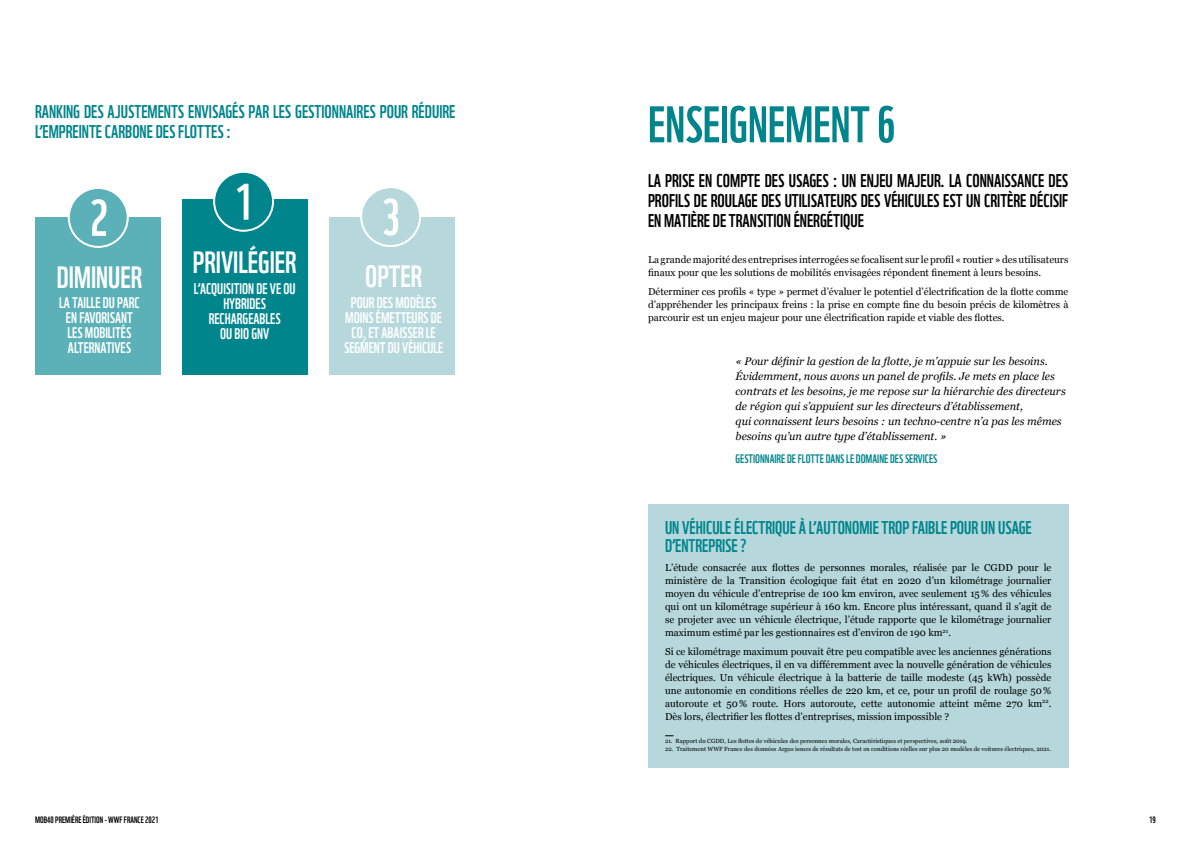
<style>
.page{position:relative;width:1191px;height:842px;background:#fff}
.page>*{position:absolute;margin:0;border:0;box-sizing:border-box;transform-origin:0 0}
.t1{font:50px "WWF";color:#00858c}
.t2{font:50px "WWF";color:#fff}
.t3{font:30px "WWF";color:#fff}
.t4{font:18px/20px "WWF";color:#00858c}
.t5{font:18px/20px "WWF";color:#000;text-align:justify}
.t6{font:15px/15px "WWF";color:#fff;text-align:center}
.t7{font:12px "WWF";color:#00858c}
.t8{font:italic 11px/15px "Georgia";color:#000}
.t9{font:10px/13px "Georgia";color:#000;text-align:justify}
.t10{font:9px "WWF";color:#000}
.t11{font:6px "Georgia";color:#000}
</style>
<div class="page">
<div style="left:648px;top:504px;width:420px;height:264px;background:#b6d8dc"></div>
<div style="left:182px;top:199px;width:125px;height:175px;background:#00858c"></div>
<div style="left:35px;top:217px;width:126px;height:157px;background:#5cb1b8"></div>
<div style="left:329px;top:217px;width:125px;height:157px;background:#b6d8dc"></div>
<div style="left:214px;top:172px;width:59px;height:59px;background:#00858c;border-radius:50%"></div>
<div style="left:213px;top:171px;width:61px;height:61px;border:2px solid #fff;border-radius:50%"></div>
<div style="left:361px;top:187px;width:59px;height:59px;background:#b6d8dc;border-radius:50%"></div>
<div style="left:360px;top:186px;width:61px;height:61px;border:2px solid #fff;border-radius:50%"></div>
<div style="left:69px;top:188px;width:59px;height:59px;background:#5cb1b8;border-radius:50%"></div>
<div style="left:68px;top:187px;width:61px;height:61px;border:2px solid #fff;border-radius:50%"></div>
<h3 class="t4" style="left:35px;top:100px;width:422px">RANKING DES AJUSTEMENTS ENVISAGÉS PAR LES GESTIONNAIRES POUR RÉDUIRE<br>L’EMPREINTE CARBONE DES FLOTTES :</h3>
<h1 class="t2" style="left:234px;top:163px;width:20px">1</h1>
<h1 class="t2" style="left:90px;top:179px;width:20px">2</h1>
<h1 class="t2" style="left:381px;top:178px;width:20px">3</h1>
<h2 class="t3" style="left:57px;top:253px;width:86px">DIMINUER</h2>
<h3 class="t6" style="left:59px;top:294px;width:82px">LA TAILLE DU PARC<br>EN FAVORISANT<br>LES MOBILITÉS<br>ALTERNATIVES</h3>
<h2 class="t3" style="left:193px;top:239px;width:105px">PRIVILÉGIER</h2>
<h3 class="t6" style="left:194px;top:279px;width:103px">L’ACQUISITION DE VE OU<br>HYBRIDES<br>RECHARGEABLES<br>OU BIO GNV</h3>
<h2 class="t3" style="left:365px;top:253px;width:58px">OPTER</h2>
<h3 class="t6" style="left:344px;top:294px;width:101px">POUR DES MODÈLES<br>MOINS ÉMETTEURS DE<br>CO<sub>2</sub> ET ABAISSER LE<br>SEGMENT DU VÉHICULE</h3>
<h1 class="t1" style="left:648px;top:85px;width:249px">ENSEIGNEMENT 6</h1>
<h3 class="t5" style="left:648px;top:169px;width:422px">LA PRISE EN COMPTE DES USAGES : UN ENJEU MAJEUR. LA CONNAISSANCE DES PROFILS DE ROULAGE DES UTILISATEURS DES VÉHICULES EST UN CRITÈRE DÉCISIF EN MATIÈRE DE TRANSITION ÉNERGÉTIQUE</h3>
<p class="t9" style="left:648px;top:253px;width:422px">La grande majorité des entreprises interrogées se focalisent sur le profil « routier » des utilisateurs finaux pour que les solutions de mobilités envisagées répondent finement à leurs besoins.</p>
<p class="t9" style="left:648px;top:285px;width:422px">Déterminer ces profils « type » permet d’évaluer le potentiel d’électrification de la flotte comme d’appréhender les principaux freins : la prise en compte fine du besoin précis de kilomètres à parcourir est un enjeu majeur pour une électrification rapide et viable des flottes.</p>
<p class="t8" style="left:735px;top:353px;width:332px">« Pour définir la gestion de la flotte, je m’appuie sur les besoins.<br>Évidemment, nous avons un panel de profils. Je mets en place les contrats et les besoins, je me repose sur la hiérarchie des directeurs de région qui s’appuient sur les directeurs d’établissement,<br>qui connaissent leurs besoins : un techno-centre n’a pas les mêmes besoins qu’un autre type d’établissement. »</p>
<p class="t7" style="left:735px;top:449px;width:203px">GESTIONNAIRE DE FLOTTE DANS LE DOMAINE DES SERVICES</p>
<h3 class="t4" style="left:665px;top:517px;width:368px;line-height:18px">UN VÉHICULE ÉLECTRIQUE À L’AUTONOMIE TROP FAIBLE POUR UN USAGE<br>D’ENTREPRISE ?</h3>
<p class="t9" style="left:665px;top:561px;width:388px">L’étude consacrée aux flottes de personnes morales, réalisée par le CGDD pour le ministère de la Transition écologique fait état en 2020 d’un kilométrage journalier moyen du véhicule d’entreprise de 100 km environ, avec seulement 15% des véhicules qui ont un kilométrage supérieur à 160 km. Encore plus intéressant, quand il s’agit de se projeter avec un véhicule électrique, l’étude rapporte que le kilométrage journalier maximum estimé par les gestionnaires est d’environ de 190 km<sup>21</sup>.</p>
<p class="t9" style="left:665px;top:644px;width:388px">Si ce kilométrage maximum pouvait être peu compatible avec les anciennes générations de véhicules électriques, il en va différemment avec la nouvelle génération de véhicules électriques. Un véhicule électrique à la batterie de taille modeste (45 kWh) possède une autonomie en conditions réelles de 220 km, et ce, pour un profil de roulage 50% autoroute et 50% route. Hors autoroute, cette autonomie atteint même 270 km<sup>22</sup>.<br>Dès lors, électrifier les flottes d’entreprises, mission impossible ?</p>
<p class="t11" style="left:665px;top:736px;width:304px">21. Rapport du CGDD, Les flottes de véhicules des personnes morales, Caractéristiques et perspectives, août 2019.</p>
<p class="t11" style="left:665px;top:745px;width:387px">22. Traitement WWF France des données Argus issues de résultats de test en conditions réelles sur plus 20 modèles de voitures électriques, 2021.</p>
<p class="t10" style="left:35px;top:813px;width:125px">MOB40 PREMIÈRE ÉDITION - WWF FRANCE 2021</p>
<p class="t10" style="left:1149px;top:813px;width:8px">19</p>
</div>
